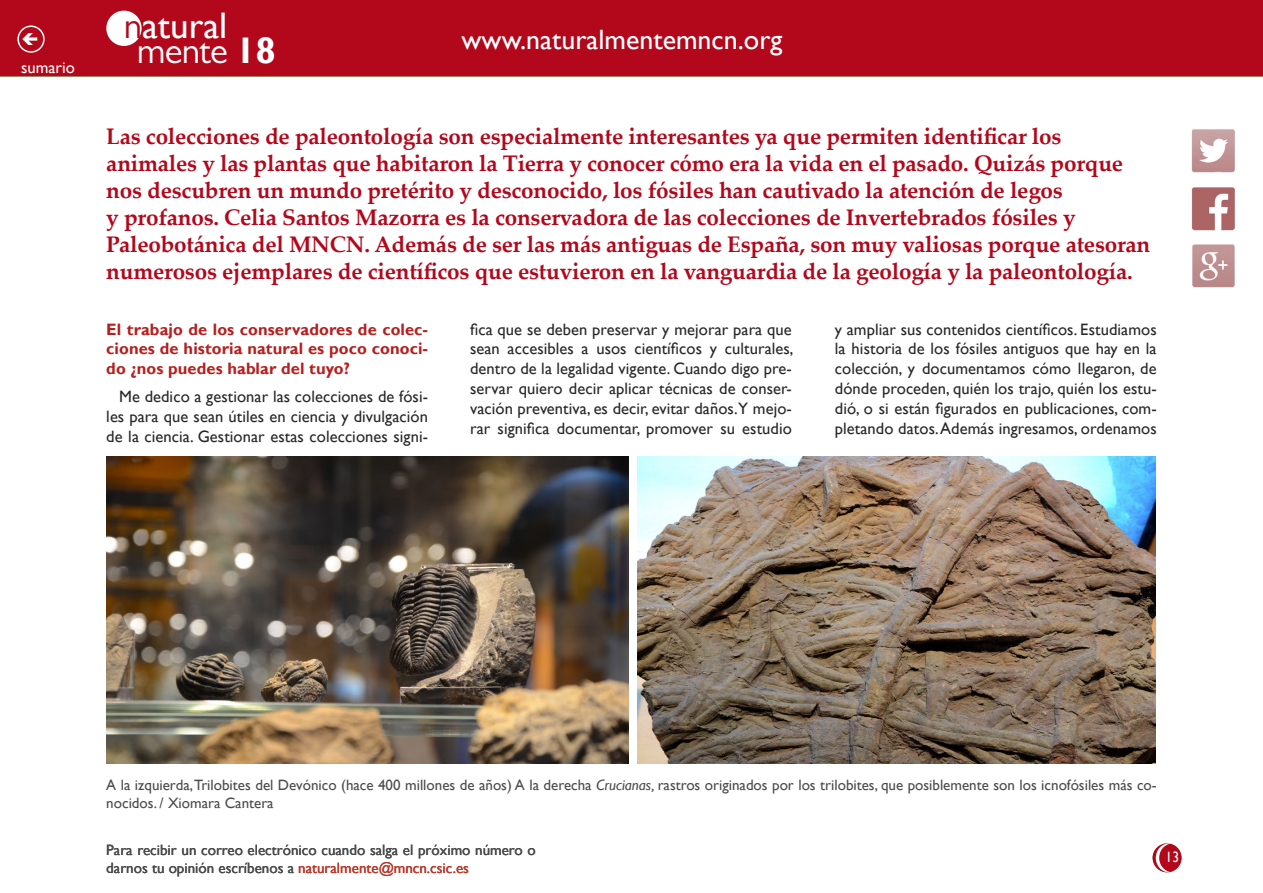
<style>
.page{position:relative;width:1263px;height:893px;background:#fff}
.page>*{position:absolute;margin:0;border:0;box-sizing:border-box;transform-origin:0 0}
.t1{font:37.05px "Gill Sans";color:#fff}
.t2{font:37.05px "Gill Sans MT Pro";letter-spacing:-.02em;color:#fff}
.t3{font:27.9px "Gill Sans";color:#fff}
.t4{font:700 22.5px/27px "Palatino Linotype";letter-spacing:-.01em;color:#b3071b}
.t5{font:16.5px/19.8px "Gill Sans";letter-spacing:.005em;color:#282829;text-align:justify}
.t6{font:700 16.5px/19.8px "Gill Sans";letter-spacing:.005em;color:#b61f1f;text-align:justify}
.t7{font:16.5px "Gill Sans";color:#fff}
.t8{font:15px/18px "Gill Sans";color:#4b4b4d}
.t9{font:15px "Gill Sans";color:#fff;scale:.9 1}
.s1{font-family:"Gill Sans MT Pro";color:#b3071b}
.s2{font-family:"Gill Sans";font-weight:700}
.s3{font-style:italic}
.s4{color:#bd392b}
</style>
<div class="page">
<img style="left:1191px;top:187px;width:44px;height:43px">
<img style="left:1191px;top:129px;width:44px;height:44px">
<img style="left:1192px;top:244px;width:43px;height:44px">
<div style="left:1153px;top:844px;width:28px;height:28px;background:#b3071b;border-radius:50%"></div>
<div style="left:1152px;top:843px;width:29px;height:29px;border:2px solid #b3071b;border-radius:50%"></div>
<div style="left:0;top:0;width:1263px;height:76px;background:#b3071b"></div>
<div style="left:107px;top:11px;width:34px;height:34px;background:#fff;border-radius:50%"></div>
<div style="left:106px;top:11px;width:36px;height:35px;border:2px solid #fff;border-radius:50%"></div>
<svg style="left:1155px;top:843px;width:16px;height:29px"></svg>
<div style="left:17px;top:26px;width:28px;height:27px;border:2px solid #fff;border-radius:50%"></div>
<img style="left:638px;top:456px;width:518px;height:307px">
<img style="left:106px;top:456px;width:522px;height:307px">
<p class="t7" style="left:21px;top:58px;width:55px">sumario</p>
<h1 class="t1" style="left:124px;top:4px;width:105px"><span class="s1">n</span>atural</h1>
<h1 class="t2" style="left:137px;top:29px;width:140px">mente <span class="s2">18</span></h1>
<h2 class="t3" style="left:461px;top:23px;width:322px">www.naturalmentemncn.org</h2>
<p class="t4" style="left:106px;top:122px;width:1045px">Las colecciones de paleontología son especialmente interesantes ya que permiten identificar los animales y las plantas que habitaron la Tierra y conocer cómo era la vida en el pasado. Quizás porque nos descubren un mundo pretérito y desconocido, los fósiles han cautivado la atención de legos<br>y profanos. Celia Santos Mazorra es la conservadora de las colecciones de Invertebrados fósiles y Paleobotánica del MNCN. Además de ser las más antiguas de España, son muy valiosas porque atesoran numerosos ejemplares de científicos que estuvieron en la vanguardia de la geología y la paleontología.</p>
<p class="t5" style="left:470px;top:319px;width:325px">fica que se deben preservar y mejorar para que sean accesibles a usos científicos y culturales, dentro de la legalidad vigente. Cuando digo pre&shy;servar quiero decir aplicar técnicas de conser&shy;vación preventiva, es decir, evitar daños.Y mejo&shy;rar significa documentar, promover su estudio</p>
<p class="t5" style="left:835px;top:320px;width:323px">y ampliar sus contenidos científicos. Estudiamos la historia de los fósiles antiguos que hay en la colección, y documentamos cómo llegaron, de dónde proceden, quién los trajo, quién los estu&shy;dió, o si están figurados en publicaciones, com&shy;pletando datos. Además ingresamos, ordenamos</p>
<p class="t6" style="left:106px;top:320px;width:323px">El trabajo de los conservadores de colec&shy;ciones de historia natural es poco conoci&shy;do ¿nos puedes hablar del tuyo?</p>
<p class="t5" style="left:106px;top:387px;width:323px;text-indent:13px">Me dedico a gestionar las colecciones de fósi&shy;les para que sean útiles en ciencia y divulgación de la ciencia. Gestionar estas colecciones signi-</p>
<p class="t8" style="left:106px;top:776px;width:1052px">A la izquierda, Trilobites del Devónico (hace 400 millones de años) A la derecha <span class="s3">Crucianas,</span> rastros originados por los trilobites, que posiblemente son los icnofósiles más co&shy;nocidos. / Xiomara Cantera</p>
<p class="t8" style="left:106px;top:842px;width:431px">Para recibir un correo electrónico cuando salga el próximo número o darnos tu opinión escríbenos a <span class="s4">naturalmente@mncn.csic.es</span></p>
<p class="t9" style="left:1165px;top:849px;width:16px">13</p>
</div>
